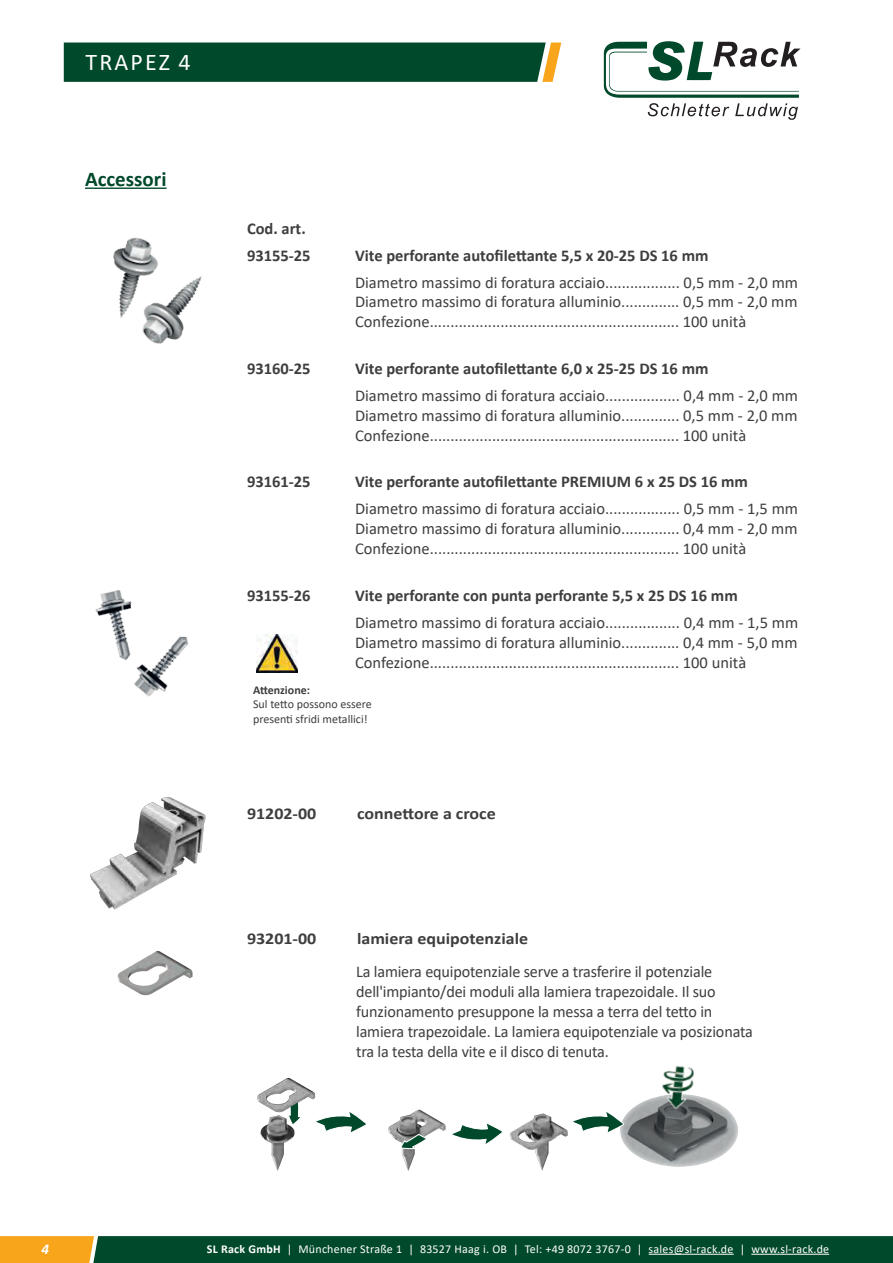
<style>
.page{position:relative;width:893px;height:1263px;background:#fff}
.page>*{position:absolute;margin:0;border:0;box-sizing:border-box;transform-origin:0 0}
.t1{font:24px "Calibri";letter-spacing:.09em;color:#fff}
.t2{font:700 21px "Calibri";color:#00492a}
.t3{font:16.5px/19.8px "Calibri";letter-spacing:-.01em;color:#3e3e3f;text-align:justify}
.t4{font:700 16.5px/27px "Calibri";color:#3e3e3f}
.t5{font:700 16.5px "Calibri";color:#3e3e3f;scale:1.09 1}
.t6{font:italic 700 15px "Calibri";color:#fff}
.t7{font:12px "Calibri";letter-spacing:.02em;color:#fff}
.t8{font:12px/14.4px "Calibri";color:#3e3e3f}
.t9{font:700 12px "Calibri";color:#3e3e3f}
.s1{font-weight:700}
</style>
<div class="page">
<svg style="left:0;top:1236px;width:893px;height:27px;background:#1c542a"></svg>
<hr style="left:649px;top:1254px;width:85px;height:1px;background:#fff">
<hr style="left:751px;top:1254px;width:78px;height:1px;background:#fff">
<svg style="left:604px;top:41px;width:196px;height:79px"></svg>
<div style="left:64px;top:43px;width:497px;height:39px;background:#00492a"></div>
<img style="left:95px;top:590px;width:37px;height:71px">
<img style="left:130px;top:633px;width:58px;height:64px">
<img style="left:113px;top:237px;width:39px;height:81px">
<img style="left:125px;top:254px;width:77px;height:90px">
<img style="left:256px;top:634px;width:42px;height:38px">
<hr style="left:85px;top:188px;width:82px;height:1px;background:#00492a">
<svg style="left:620px;top:1096px;width:118px;height:71px"></svg>
<img style="left:260px;top:1115px;width:35px;height:56px">
<img style="left:388px;top:1109px;width:58px;height:62px">
<img style="left:510px;top:1113px;width:58px;height:58px">
<svg style="left:287px;top:1113px;width:14px;height:12px"></svg>
<img style="left:257px;top:1078px;width:59px;height:35px">
<svg style="left:313px;top:1108px;width:53px;height:24px"></svg>
<svg style="left:573px;top:1108px;width:52px;height:25px"></svg>
<svg style="left:452px;top:1123px;width:50px;height:21px"></svg>
<svg style="left:400px;top:1133px;width:28px;height:16px"></svg>
<img style="left:658px;top:1066px;width:39px;height:45px">
<img style="left:117px;top:950px;width:76px;height:46px">
<img style="left:90px;top:797px;width:116px;height:113px">
<h1 class="t1" style="left:86px;top:45px;width:107px">TRAPEZ 4</h1>
<p class="t2" style="left:85px;top:164px;width:83px">Accessori</p>
<p class="t4" style="left:247px;top:214px;width:65px">Cod. art.<br>93155-25</p>
<p class="t4" style="left:355px;top:241px;width:355px">Vite perforante autofilettante 5,5 x 20-25 DS 16 mm</p>
<p class="t3" style="left:355px;top:272px;width:444px">Diametro massimo di foratura acciaio.................. 0,5 mm - 2,0 mm Diametro massimo di foratura alluminio.............. 0,5 mm - 2,0 mm Confezione............................................................ 100 unità</p>
<p class="t4" style="left:247px;top:355px;width:65px">93160-25</p>
<p class="t4" style="left:355px;top:355px;width:355px">Vite perforante autofilettante 6,0 x 25-25 DS 16 mm</p>
<p class="t3" style="left:355px;top:385px;width:444px">Diametro massimo di foratura acciaio.................. 0,4 mm - 2,0 mm Diametro massimo di foratura alluminio.............. 0,5 mm - 2,0 mm Confezione............................................................ 100 unità</p>
<p class="t4" style="left:247px;top:468px;width:65px">93161-25</p>
<p class="t4" style="left:355px;top:468px;width:394px">Vite perforante autofilettante PREMIUM 6 x 25 DS 16 mm</p>
<p class="t3" style="left:355px;top:498px;width:444px">Diametro massimo di foratura acciaio.................. 0,5 mm - 1,5 mm Diametro massimo di foratura alluminio.............. 0,4 mm - 2,0 mm Confezione............................................................ 100 unità</p>
<p class="t4" style="left:247px;top:582px;width:65px">93155-26</p>
<p class="t4" style="left:355px;top:582px;width:384px">Vite perforante con punta perforante 5,5 x 25 DS 16 mm</p>
<p class="t3" style="left:355px;top:612px;width:445px">Diametro massimo di foratura acciaio.................. 0,4 mm - 1,5 mm Diametro massimo di foratura alluminio.............. 0,4 mm - 5,0 mm Confezione............................................................ 100 unità</p>
<p class="t9" style="left:253px;top:681px;width:59px">Attenzione:</p>
<p class="t8" style="left:253px;top:697px;width:120px">Sul tetto possono essere presenti sfridi metallici!</p>
<p class="t5" style="left:247px;top:802px;width:65px">91202-00</p>
<p class="t5" style="left:357px;top:802px;width:129px">connettore a croce</p>
<p class="t5" style="left:247px;top:926px;width:65px">93201-00</p>
<p class="t5" style="left:357px;top:926px;width:158px">lamiera equipotenziale</p>
<p class="t3" style="left:356px;top:961px;width:398px;text-align:left">La lamiera equipotenziale serve a trasferire il potenziale dell'impianto/dei moduli alla lamiera trapezoidale. Il suo funzionamento presuppone la messa a terra del tetto in lamiera trapezoidale. La lamiera equipotenziale va posizionata tra la testa della vite e il disco di tenuta.</p>
<p class="t6" style="left:41px;top:1238px;width:9px">4</p>
<p class="t7" style="left:207px;top:1240px;width:624px"><span class="s1">SL Rack GmbH</span> | Münchener Straße 1 | 83527 Haag i. OB | Tel: +49 8072 3767-0 | sales@sl-rack.de | www.sl-rack.de</p>
</div>
